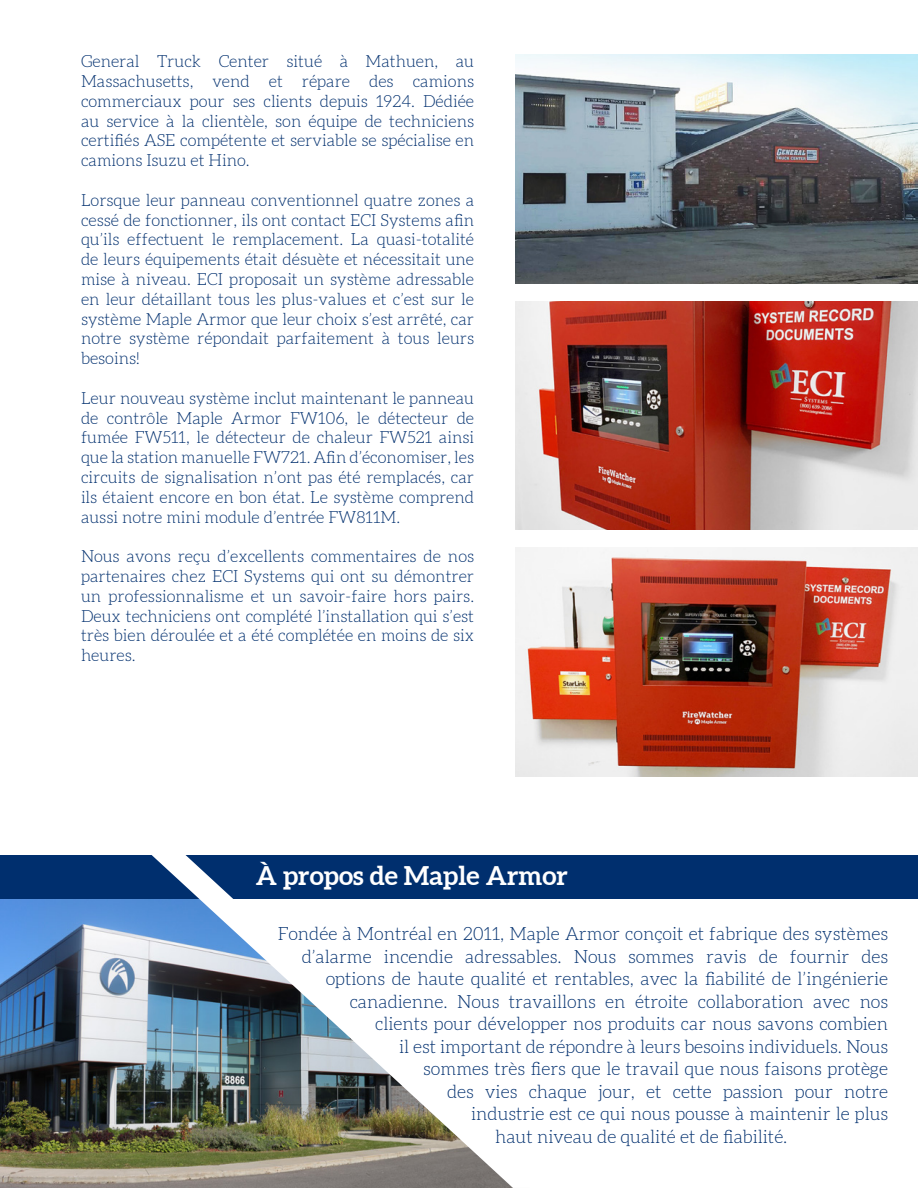
<style>
.page{position:relative;width:918px;height:1188px;background:#fff}
.page>*{position:absolute;margin:0;border:0;box-sizing:border-box;transform-origin:0 0}
.t1{font:700 26.25px "Aleo";color:#fff}
.t2{font:300 18px "Aleo";color:#002f6e}
.t3{font:300 16.5px/19.8px "Aleo";color:#002f6e;text-align:justify}
</style>
<div class="page">
<img style="left:0;top:899px;width:148px;height:289px">
<div style="left:0;top:856px;width:918px;height:43px;background:#002f6e"></div>
<img style="left:148px;top:855px;width:399px;height:333px">
<img style="left:515px;top:55px;width:403px;height:228px">
<img style="left:515px;top:301px;width:403px;height:229px">
<img style="left:515px;top:548px;width:403px;height:229px">
<p class="t3" style="left:81px;top:53px;width:395px">General Truck Center situé à Mathuen, au Massachusetts, vend et répare des camions commerciaux pour ses clients depuis 1924. Dédiée au service à la clientèle, son équipe de techniciens certifiés ASE compétente et serviable se spécialise en camions Isuzu et Hino.</p>
<p class="t3" style="left:81px;top:191px;width:395px">Lorsque leur panneau conventionnel quatre zones a cessé de fonctionner, ils ont contact ECI Systems afin qu’ils effectuent le remplacement. La quasi-totalité de leurs équipements était désuète et nécessitait une mise à niveau. ECI proposait un système adressable en leur détaillant tous les plus-values et c’est sur le système Maple Armor que leur choix s’est arrêté, car notre système répondait parfaitement à tous leurs besoins!</p>
<p class="t3" style="left:81px;top:389px;width:395px">Leur nouveau système inclut maintenant le panneau de contrôle Maple Armor FW106, le détecteur de fumée FW511, le détecteur de chaleur FW521 ainsi que la station manuelle FW721. Afin d’économiser, les circuits de signalisation n’ont pas été remplacés, car ils étaient encore en bon état. Le système comprend aussi notre mini module d’entrée FW811M.</p>
<p class="t3" style="left:81px;top:548px;width:395px">Nous avons reçu d’excellents commentaires de nos partenaires chez ECI Systems qui ont su démontrer un professionnalisme et un savoir-faire hors pairs.<br>Deux techniciens ont complété l’installation qui s’est très bien déroulée et a été complétée en moins de six heures.</p>
<h1 class="t1" style="left:256px;top:860px;width:314px">À propos de Maple Armor</h1>
<p class="t2" style="left:278px;top:924px;width:612px">Fondée à Montréal en 2011, Maple Armor conçoit et fabrique des systèmes</p>
<p class="t2" style="left:302px;top:946px;width:588px">d’alarme incendie adressables. Nous sommes ravis de fournir des</p>
<p class="t2" style="left:326px;top:969px;width:564px">options de haute qualité et rentables, avec la fiabilité de l’ingénierie</p>
<p class="t2" style="left:350px;top:991px;width:540px">canadienne. Nous travaillons en étroite collaboration avec nos</p>
<p class="t2" style="left:375px;top:1014px;width:515px">clients pour développer nos produits car nous savons combien</p>
<p class="t2" style="left:399px;top:1036px;width:491px">il est important de répondre à leurs besoins individuels. Nous</p>
<p class="t2" style="left:423px;top:1059px;width:467px">sommes très fiers que le travail que nous faisons protège</p>
<p class="t2" style="left:447px;top:1081px;width:442px">des vies chaque jour, et cette passion pour notre</p>
<p class="t2" style="left:471px;top:1104px;width:419px">industrie est ce qui nous pousse à maintenir le plus</p>
<p class="t2" style="left:495px;top:1126px;width:294px">haut niveau de qualité et de fiabilité.</p>
</div>
